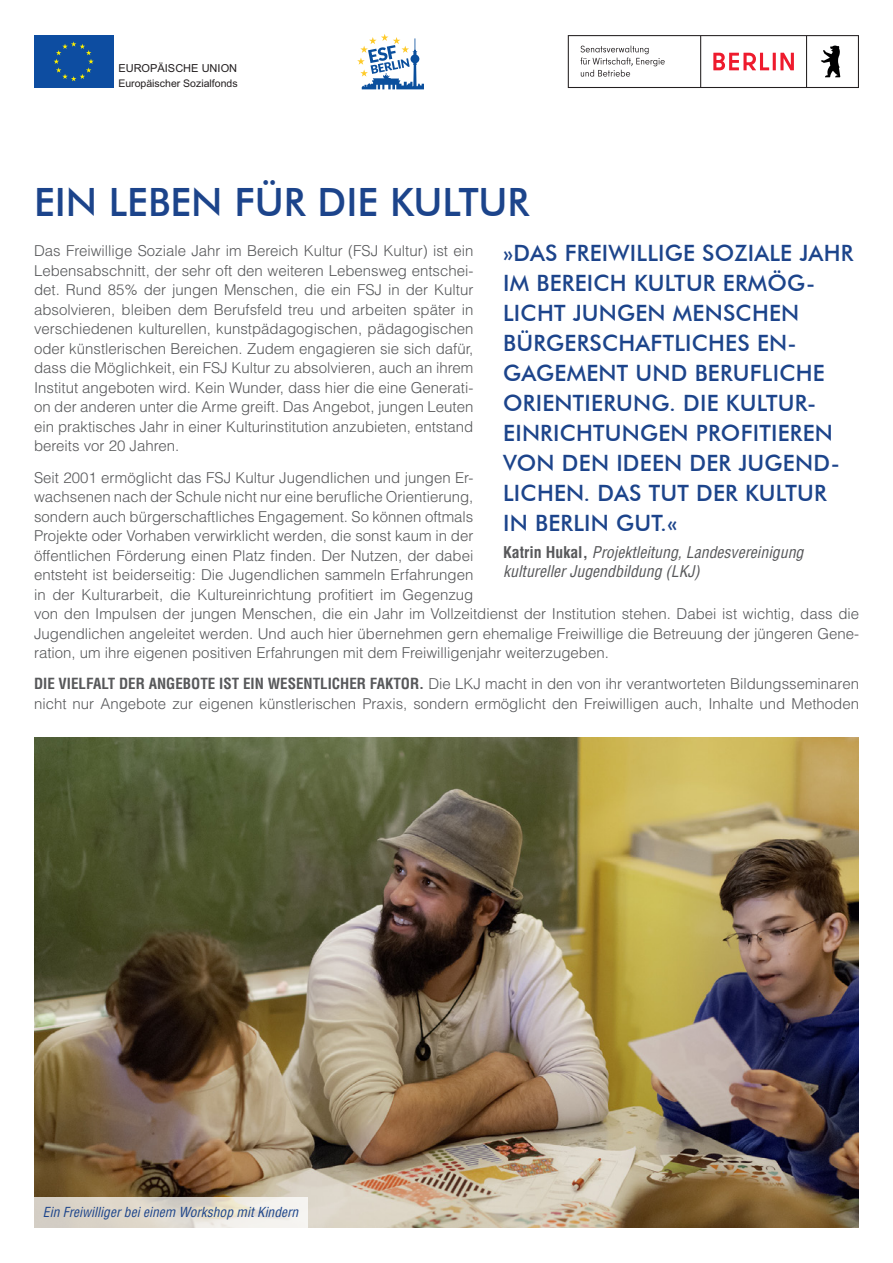
<style>
.page{position:relative;width:893px;height:1263px;background:#fff}
.page>*{position:absolute;margin:0;border:0;box-sizing:border-box;transform-origin:0 0}
.Überschrift{font:500 39px "Futura BT";color:#1c448b}
.Zitate{font:500 22.5px/30px "Futura BT";letter-spacing:.01em;color:#1c448b}
.Zitate_Name{font:italic condensed 15.75px/18.9px "Helvetica LT Std";color:#57585a}
.Flißtext_Vorder-Hint{font:300 15px/19.5px "Helvetica LT Std";color:#57585a}
.t1{font:italic condensed 13.5px "Helvetica LT Std";color:#1c448b}
.t2{font:11.1px "Arial";color:#231f20}
.t3{font:10.5px "Arial";color:#231f20}
.s1{font-weight:700;font-style:normal}
.s2{font-weight:700;font-stretch:condensed}
</style>
<div class="page">
<div style="left:34px;top:35px;width:79px;height:53px;background:#0d4da1"></div>
<svg style="left:54px;top:41px;width:40px;height:40px"></svg>
<svg style="left:357px;top:34px;width:67px;height:55px"></svg>
<svg style="left:568px;top:35px;width:291px;height:53px"></svg>
<img style="left:34px;top:738px;width:825px;height:490px">
<svg style="left:34px;top:1198px;width:274px;height:30px;background:#e2dcd2"></svg>
<p class="t2" style="left:118px;top:61px;width:120px">EUROPÄISCHE UNION</p>
<p class="t3" style="left:118px;top:76px;width:121px">Europäischer Sozialfonds</p>
<h1 class="Überschrift" style="left:34px;top:178px;width:497px">EIN LEBEN FÜR DIE KULTUR</h1>
<p class="Zitate" style="left:503px;top:238px;width:352px">»DAS FREIWILLIGE SOZIALE JAHR<br>IM BEREICH KULTUR ERMÖG-<br>LICHT JUNGEN MENSCHEN<br>BÜRGERSCHAFTLICHES EN-<br>GAGEMENT UND BERUFLICHE<br>ORIENTIERUNG. DIE KULTUR-<br>EINRICHTUNGEN PROFITIEREN<br>VON DEN IDEEN DER JUGEND-<br>LICHEN. DAS TUT DER KULTUR<br>IN BERLIN GUT.«</p>
<p class="Zitate_Name" style="left:503px;top:543px;width:302px"><span class="s1">Katrin Hukal,</span> Projektleitung, Landesvereinigung kultureller Jugendbildung (LKJ)</p>
<p class="Flißtext_Vorder-Hint" style="left:34px;top:241px;width:441px;text-align:justify">Das Freiwillige Soziale Jahr im Bereich Kultur (FSJ Kultur) ist ein Lebensabschnitt, der sehr oft den weiteren Lebensweg entschei&shy;det. Rund 85% der jungen Menschen, die ein FSJ in der Kultur absolvieren, bleiben dem Berufsfeld treu und arbeiten später in verschiedenen kulturellen, kunstpädagogischen, pädagogischen oder künstlerischen Bereichen. Zudem engagieren sie sich dafür, dass die Möglichkeit, ein FSJ Kultur zu absolvieren, auch an ihrem Institut angeboten wird. Kein Wunder, dass hier die eine Generati&shy;on der anderen unter die Arme greift. Das Angebot, jungen Leuten ein praktisches Jahr in einer Kulturinstitution anzubieten, entstand bereits vor 20 Jahren.</p>
<p class="Flißtext_Vorder-Hint" style="left:34px;top:467px;width:827px">Seit 2001 ermöglicht das FSJ Kultur Jugendlichen und jungen Er-<br>wachsenen nach der Schule nicht nur eine berufliche Orientierung,<br>sondern auch bürgerschaftliches Engagement. So können oftmals<br>Projekte oder Vorhaben verwirklicht werden, die sonst kaum in der<br>öffentlichen Förderung einen Platz finden. Der Nutzen, der dabei<br>entsteht ist beiderseitig: Die Jugendlichen sammeln Erfahrungen<br>in der Kulturarbeit, die Kultureinrichtung profitiert im Gegenzug<br>von den Impulsen der jungen Menschen, die ein Jahr im Vollzeitdienst der Institution stehen. Dabei ist wichtig, dass die Jugendlichen angeleitet werden. Und auch hier übernehmen gern ehemalige Freiwillige die Betreuung der jüngeren Gene&shy;ration, um ihre eigenen positiven Erfahrungen mit dem Freiwilligenjahr weiterzugeben.</p>
<p class="Flißtext_Vorder-Hint" style="left:34px;top:674px;width:826px"><span class="s2">DIE VIELFALT DER ANGEBOTE IST EIN WESENTLICHER FAKTOR.</span> Die LKJ macht in den von ihr verantworteten Bildungsseminaren nicht nur Angebote zur eigenen künstlerischen Praxis, sondern ermöglicht den Freiwilligen auch, Inhalte und Methoden</p>
<p class="t1" style="left:43px;top:1204px;width:257px">Ein Freiwilliger bei einem Workshop mit Kindern</p>
</div>
